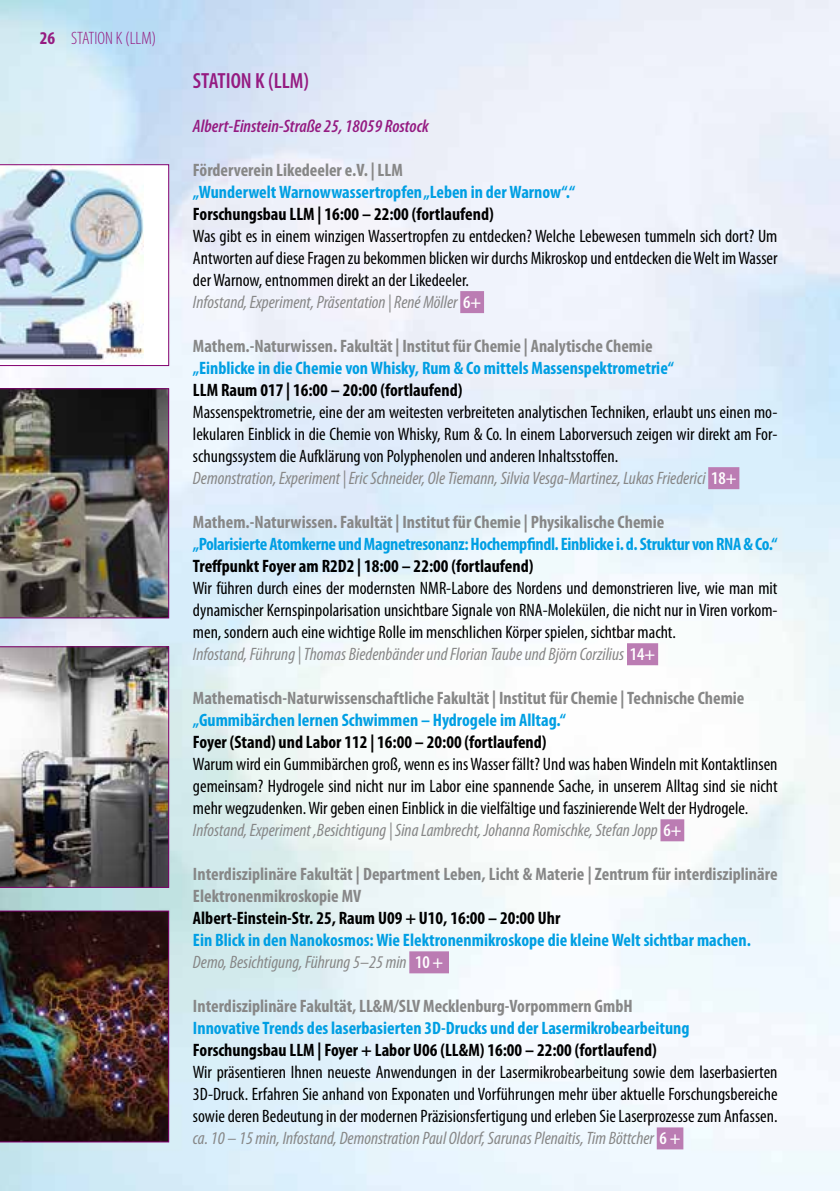
<style>
.page{position:relative;width:840px;height:1191px;background:#fff}
.page>*{position:absolute;margin:0;border:0;box-sizing:border-box;transform-origin:0 0}
.t1{font:600 condensed 22px "Myriad Pro";color:#951b81}
.t2{font:condensed 18px/22px "Myriad Pro";color:#000}
.t3{font:700 condensed 18px/22px "Myriad Pro";color:#878787}
.t4{font:700 condensed 18px/22px "Myriad Pro";color:#009fe3}
.t5{font:700 condensed 18px "Myriad Pro";color:#000}
.t6{font:700 condensed 18px "Myriad Pro";letter-spacing:-.02em;color:#009fe3}
.t7{font:italic 600 condensed 18px "Myriad Pro";color:#951b81}
.t8{font:300 condensed 18px "Myriad Pro";color:#951b81}
.s1{font-weight:700}
.s2{font-style:italic;color:#878787}
.s3{font-weight:600;color:#fff}
.s4{font-weight:400;font-style:italic;color:#878787}
</style>
<div class="page">
<img style="left:0;top:0;width:839px;height:1191px">
<div style="left:460px;top:291px;width:24px;height:22px;background:#bb7cb3"></div>
<div style="left:707px;top:467px;width:32px;height:22px;background:#bb7cb3"></div>
<div style="left:626px;top:643px;width:31px;height:22px;background:#bb7cb3"></div>
<div style="left:660px;top:819px;width:24px;height:22px;background:#bb7cb3"></div>
<div style="left:409px;top:951px;width:39px;height:22px;background:#bb7cb3"></div>
<div style="left:656px;top:1127px;width:27px;height:22px;background:#bb7cb3"></div>
<img style="left:0;top:910px;width:169px;height:232px">
<img style="left:0;top:164px;width:169px;height:202px">
<img style="left:0;top:388px;width:169px;height:230px">
<img style="left:0;top:646px;width:169px;height:241px">
<p class="t8" style="left:40px;top:28px;width:118px"><span class="s1">26</span> STATION K (LLM)</p>
<p class="t1" style="left:193px;top:69px;width:118px">STATION K (LLM)</p>
<p class="t7" style="left:193px;top:116px;width:237px">Albert-Einstein-Straße 25, 18059 Rostock</p>
<p class="t3" style="left:193px;top:159px;width:211px">Förderverein Likedeeler e.V. | LLM</p>
<p class="t4" style="left:193px;top:181px;width:383px">„Wunderwelt Warnowwassertropfen „Leben in der Warnow“.“</p>
<p class="t5" style="left:193px;top:204px;width:302px">Forschungsbau LLM | 16:00 – 22:00 (fortlaufend)</p>
<p class="t2" style="left:193px;top:225px;width:585px">Was gibt es in einem winzigen Wassertropfen zu entdecken? Welche Lebewesen tummeln sich dort? Um Antworten auf diese Fragen zu bekommen blicken wir durchs Mikroskop und entdecken die Welt im Wasser der Warnow, entnommen direkt an der Likedeeler.<br><span class="s2">Infostand, Experiment, Präsentation | René Möller</span> <span class="s3">6+</span></p>
<p class="t3" style="left:193px;top:335px;width:461px">Mathem.-Naturwissen. Fakultät | Institut für Chemie | Analytische Chemie</p>
<p class="t4" style="left:193px;top:357px;width:482px">„Einblicke in die Chemie von Whisky, Rum &amp; Co mittels Massenspektrometrie“</p>
<p class="t5" style="left:193px;top:380px;width:271px">LLM Raum 017 | 16:00 – 20:00 (fortlaufend)</p>
<p class="t2" style="left:193px;top:401px;width:586px">Massenspektrometrie, eine der am weitesten verbreiteten analytischen Techniken, erlaubt uns einen mo&shy;lekularen Einblick in die Chemie von Whisky, Rum &amp; Co. In einem Laborversuch zeigen wir direkt am For&shy;schungssystem die Aufklärung von Polyphenolen und anderen Inhaltsstoffen.<br><span class="s2">Demonstration, Experiment | Eric Schneider, Ole Tiemann, Silvia Vesga-Martinez, Lukas Friederici</span> <span class="s3">18+</span></p>
<p class="t3" style="left:193px;top:511px;width:472px">Mathem.-Naturwissen. Fakultät | Institut für Chemie | Physikalische Chemie</p>
<p class="t6" style="left:193px;top:534px;width:586px">„Polarisierte Atomkerne und Magnetresonanz: Hochempfindl. Einblicke i. d. Struktur von RNA &amp; Co.“</p>
<p class="t5" style="left:193px;top:556px;width:342px">Treffpunkt Foyer am R2D2 | 18:00 – 22:00 (fortlaufend)</p>
<p class="t2" style="left:193px;top:577px;width:585px">Wir führen durch eines der modernsten NMR-Labore des Nordens und demonstrieren live, wie man mit dynamischer Kernspinpolarisation unsichtbare Signale von RNA-Molekülen, die nicht nur in Viren vorkom&shy;men, sondern auch eine wichtige Rolle im menschlichen Körper spielen, sichtbar macht.<br><span class="s2">Infostand, Führung | Thomas Biedenbänder und Florian Taube und Björn Corzilius</span> <span class="s3">14+</span></p>
<p class="t3" style="left:193px;top:687px;width:552px">Mathematisch-Naturwissenschaftliche Fakultät | Institut für Chemie | Technische Chemie</p>
<p class="t4" style="left:193px;top:709px;width:374px">„Gummibärchen lernen Schwimmen – Hydrogele im Alltag.“</p>
<p class="t5" style="left:193px;top:732px;width:355px">Foyer (Stand) und Labor 112 | 16:00 – 20:00 (fortlaufend)</p>
<p class="t2" style="left:193px;top:753px;width:585px">Warum wird ein Gummibärchen groß, wenn es ins Wasser fällt? Und was haben Windeln mit Kontaktlinsen gemeinsam? Hydrogele sind nicht nur im Labor eine spannende Sache, in unserem Alltag sind sie nicht mehr wegzudenken. Wir geben einen Einblick in die vielfältige und faszinierende Welt der Hydrogele.<br><span class="s2">Infostand, Experiment ,Besichtigung | Sina Lambrecht, Johanna Romischke, Stefan Jopp</span> <span class="s3">6+</span></p>
<p class="t3" style="left:193px;top:863px;width:585px">Interdisziplinäre Fakultät | Department Leben, Licht &amp; Materie | Zentrum für interdisziplinäre<br>Elektronenmikroskopie MV</p>
<p class="t5" style="left:193px;top:908px;width:368px">Albert-Einstein-Str. 25, Raum U09 + U10, 16:00 – 20:00 Uhr</p>
<p class="t4" style="left:193px;top:929px;width:559px">Ein Blick in den Nanokosmos: Wie Elektronenmikroskope die kleine Welt sichtbar machen.<br><span class="s4">Demo, Besichtigung, Führung 5–25 min</span> <span class="s3">10 +</span></p>
<p class="t3" style="left:193px;top:995px;width:441px">Interdisziplinäre Fakultät, LL&amp;M/SLV Mecklenburg-Vorpommern GmbH</p>
<p class="t4" style="left:193px;top:1017px;width:497px">Innovative Trends des laserbasierten 3D-Drucks und der Lasermikrobearbeitung</p>
<p class="t5" style="left:193px;top:1040px;width:465px">Forschungsbau LLM | Foyer + Labor U06 (LL&amp;M) 16:00 – 22:00 (fortlaufend)</p>
<p class="t2" style="left:193px;top:1061px;width:586px;text-align:justify">Wir präsentieren Ihnen neueste Anwendungen in der Lasermikrobearbeitung sowie dem laserbasierten 3D-Druck. Erfahren Sie anhand von Exponaten und Vorführungen mehr über aktuelle Forschungsbereiche sowie deren Bedeutung in der modernen Präzisionsfertigung und erleben Sie Laserprozesse zum Anfassen. <span class="s2">ca. 10 – 15 min, Infostand, Demonstration Paul Oldorf, Sarunas Plenaitis, Tim Böttcher</span> <span class="s3">6 +</span></p>
</div>
